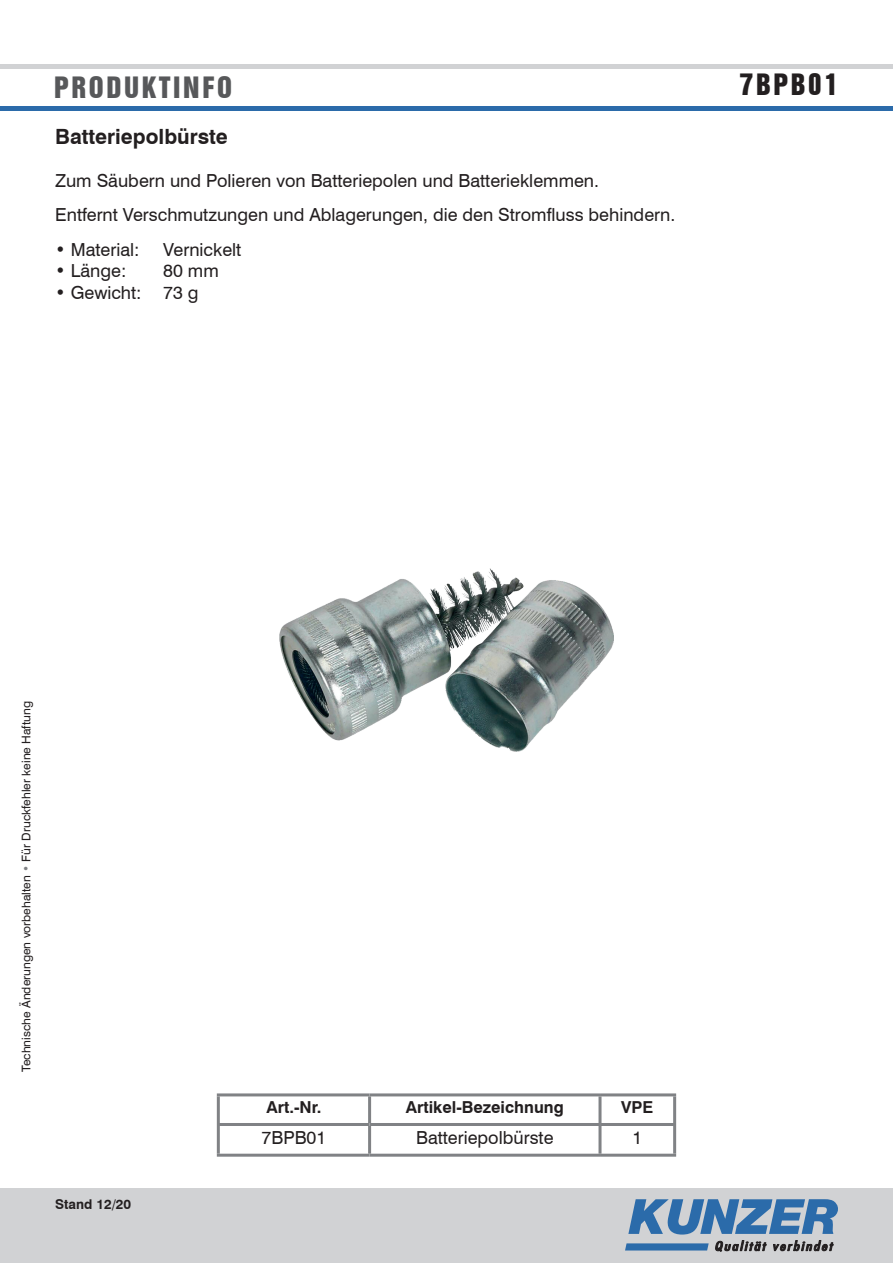
<style>
.page{position:relative;width:893px;height:1263px;background:#fff}
.page>*{position:absolute;margin:0;border:0;box-sizing:border-box;transform-origin:0 0}
.t1{font:27px "Swiss 921 BT Regular A";letter-spacing:.1em;color:#57585a}
.t2{font:27px "Swiss 921 BT Regular A";letter-spacing:.1em;color:#231f20}
.t3{font:700 21px "Swiss 721 BT";color:#231f20}
.t4{font:18px/34.3px "Swiss 721 BT";color:#231f20}
.t5{font:700 16.5px "Swiss 721 BT";color:#231f20}
.t6{font:700 13.5px "Swiss 721 BT";color:#231f20}
.t7{font:12px "Swiss 721 BT";color:#231f20}
.s1{font-stretch:condensed}
.s2{font-stretch:condensed;color:#808285}
</style>
<div class="page">
<div style="left:0;top:1188px;width:893px;height:75px;background:#d1d2d4"></div>
<svg style="left:628px;top:1199px;width:210px;height:35px"></svg>
<svg style="left:625px;top:1243px;width:84px;height:7px"></svg>
<svg style="left:715px;top:1240px;width:118px;height:11px"></svg>
<hr style="left:0;top:65px;width:893px;height:4px;background:#d1d2d4">
<div style="left:0;top:106px;width:893px;height:5px;background:#2b6baa"></div>
<hr style="left:217px;top:1093px;width:153px;height:3px;background:#808285">
<hr style="left:217px;top:1096px;width:3px;height:27px;background:#808285">
<hr style="left:370px;top:1093px;width:230px;height:3px;background:#808285">
<hr style="left:368px;top:1096px;width:3px;height:27px;background:#808285">
<hr style="left:600px;top:1093px;width:76px;height:3px;background:#808285">
<hr style="left:598px;top:1096px;width:3px;height:27px;background:#808285">
<hr style="left:673px;top:1096px;width:3px;height:27px;background:#808285">
<hr style="left:217px;top:1123px;width:153px;height:3px;background:#808285">
<hr style="left:217px;top:1126px;width:3px;height:28px;background:#808285">
<hr style="left:370px;top:1123px;width:230px;height:3px;background:#808285">
<hr style="left:368px;top:1126px;width:3px;height:28px;background:#808285">
<hr style="left:600px;top:1123px;width:76px;height:3px;background:#808285">
<hr style="left:598px;top:1126px;width:3px;height:28px;background:#808285">
<hr style="left:673px;top:1126px;width:3px;height:28px;background:#808285">
<hr style="left:217px;top:1154px;width:153px;height:3px;background:#808285">
<hr style="left:370px;top:1154px;width:230px;height:3px;background:#808285">
<hr style="left:600px;top:1154px;width:76px;height:3px;background:#808285">
<img style="left:280px;top:569px;width:333px;height:182px">
<h1 class="t1" style="left:54px;top:69px;width:180px">PRODUKTINFO</h1>
<h1 class="t2" style="left:740px;top:67px;width:99px">7BPB01</h1>
<p class="t3" style="left:55px;top:123px;width:174px">Batteriepolbürste</p>
<p class="t4" style="left:55px;top:163px;width:622px">Zum Säubern und Polieren von Batteriepolen und Batterieklemmen.<br>Entfernt Verschmutzungen und Ablagerungen, die den Stromfluss behindern.</p>
<p class="t4" style="left:55px;top:232px;width:86px"><span class="s1">•</span> Material:</p>
<p class="t4" style="left:163px;top:232px;width:80px">Vernickelt</p>
<p class="t4" style="left:55px;top:253px;width:73px"><span class="s1">•</span> Länge:</p>
<p class="t4" style="left:163px;top:253px;width:57px">80 mm</p>
<p class="t4" style="left:55px;top:275px;width:145px"><span class="s1">•</span> Gewicht: 73 g</p>
<p class="t7" style="left:19px;top:1071px;width:372px;rotate:-90deg">Technische Änderungen vorbehalten <span class="s2">•</span> Für Druckfehler keine Haftung</p>
<p class="t6" style="left:55px;top:1196px;width:77px">Stand 12/20</p>
<p class="t5" style="left:267px;top:1097px;width:56px">Art.-Nr.</p>
<p class="t5" style="left:406px;top:1097px;width:159px">Artikel-Bezeichnung</p>
<p class="t5" style="left:621px;top:1097px;width:34px">VPE</p>
<p class="t4" style="left:262px;top:1120px;width:66px">7BPB01</p>
<p class="t4" style="left:416px;top:1120px;width:139px">Batteriepolbürste</p>
<p class="t4" style="left:632px;top:1120px;width:11px">1</p>
</div>
